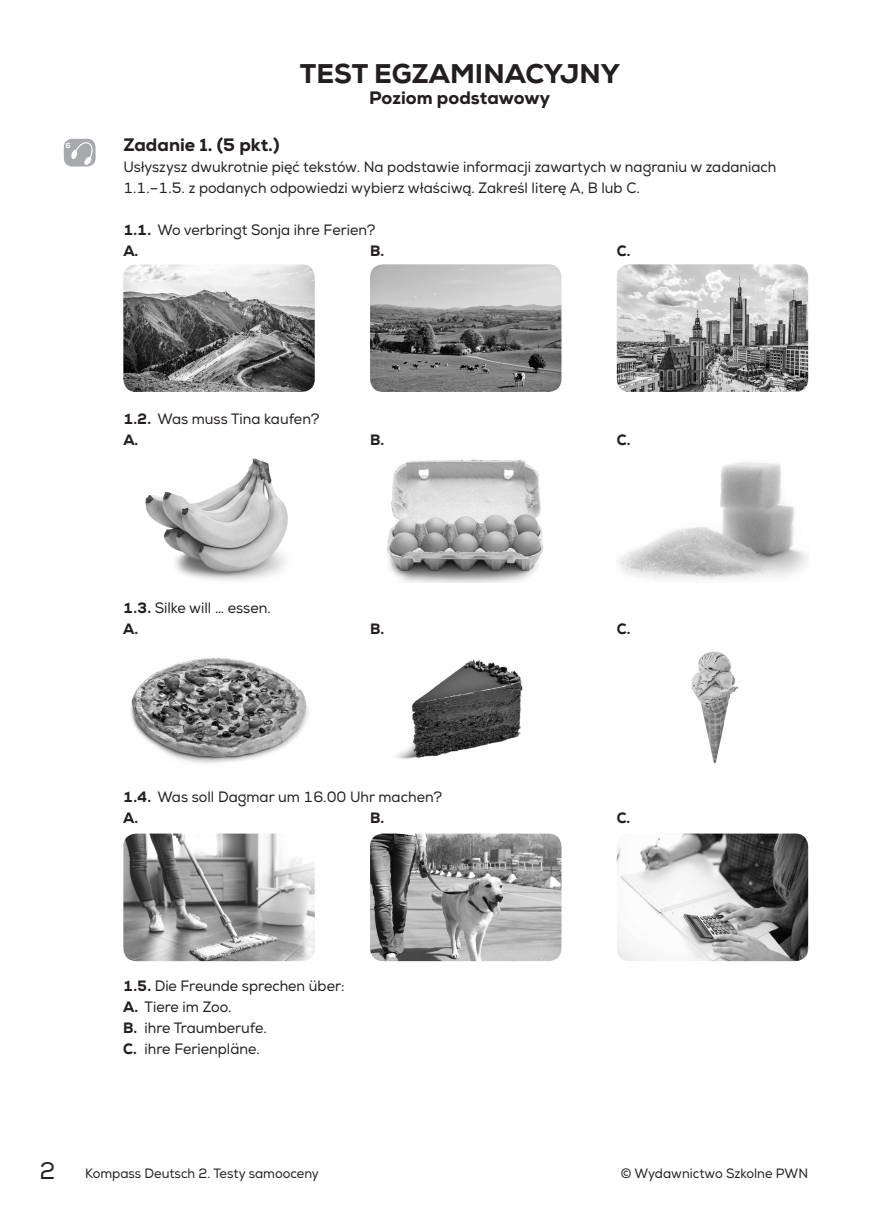
<style>
.page{position:relative;width:872px;height:1212px;background:#fff}
.page>*{position:absolute;margin:0;border:0;box-sizing:border-box;transform-origin:0 0}
.t1{font:800 27px "Nexa";color:#231f20}
.t2{font:800 18px "Nexa";color:#231f20}
.t3{font:15px/21px "Nexa";color:#231f20;scale:.95 1}
.t4{font:800 15px "Nexa";color:#231f20;scale:.95 1}
.t5{font:13.5px "Nexa";color:#231f20;scale:.95 1}
.t6{font:700 7.5px "Nexa";color:#fff}
.s1{font-weight:800}
.s2{font-size:24px}
</style>
<div class="page">
<div style="left:64px;top:139px;width:32px;height:27px;background:#a8a9ad;border-radius:9px"></div>
<svg style="left:71px;top:140px;width:24px;height:25px"></svg>
<img style="left:617px;top:833px;width:191px;height:128px">
<img style="left:123px;top:833px;width:192px;height:128px">
<img style="left:370px;top:833px;width:191px;height:128px">
<img style="left:123px;top:264px;width:192px;height:128px">
<img style="left:370px;top:264px;width:191px;height:128px">
<img style="left:617px;top:264px;width:191px;height:128px">
<img style="left:145px;top:458px;width:143px;height:123px">
<img style="left:387px;top:459px;width:157px;height:123px">
<img style="left:619px;top:462px;width:189px;height:118px">
<img style="left:131px;top:658px;width:178px;height:106px">
<img style="left:395px;top:659px;width:128px;height:100px">
<img style="left:691px;top:651px;width:48px;height:113px">
<p class="t6" style="left:66px;top:141px;width:6px">6</p>
<h1 class="t1" style="left:300px;top:56px;width:321px">TEST EGZAMINACYJNY</h1>
<p class="t2" style="left:369px;top:87px;width:182px">Poziom podstawowy</p>
<p class="t2" style="left:123px;top:133px;width:158px">Zadanie 1. (5 pkt.)</p>
<p class="t3" style="left:123px;top:156px;width:689px">Usłyszysz dwukrotnie pięć tekstów. Na podstawie informacji zawartych w nagraniu w zadaniach<br>1.1.–1.5. z podanych odpowiedzi wybierz właściwą. Zakreśl literę A, B lub C.</p>
<p class="t3" style="left:123px;top:219px;width:267px"><span class="s1">1.1.</span> Wo verbringt Sonja ihre Ferien?<br><span class="s1">A.</span></p>
<p class="t4" style="left:370px;top:241px;width:16px">B.</p>
<p class="t4" style="left:617px;top:241px;width:16px">C.</p>
<p class="t3" style="left:123px;top:408px;width:208px"><span class="s1">1.2.</span> Was muss Tina kaufen?<br><span class="s1">A.</span></p>
<p class="t4" style="left:370px;top:430px;width:16px">B.</p>
<p class="t4" style="left:617px;top:430px;width:16px">C.</p>
<p class="t3" style="left:123px;top:597px;width:157px"><span class="s1">1.3.</span> Silke will … essen.<br><span class="s1">A.</span></p>
<p class="t4" style="left:370px;top:619px;width:16px">B.</p>
<p class="t4" style="left:616px;top:619px;width:16px">C.</p>
<p class="t3" style="left:123px;top:786px;width:337px"><span class="s1">1.4.</span> Was soll Dagmar um 16.00 Uhr machen?<br><span class="s1">A.</span></p>
<p class="t4" style="left:370px;top:808px;width:16px">B.</p>
<p class="t4" style="left:616px;top:808px;width:16px">C.</p>
<p class="t3" style="left:123px;top:975px;width:234px"><span class="s1">1.5.</span> Die Freunde sprechen über:<br><span class="s1">A.</span> Tiere im Zoo.<br><span class="s1">B.</span> ihre Traumberufe.<br><span class="s1">C.</span> ihre Ferienpläne.</p>
<p class="t5" style="left:40px;top:1165px;width:295px"><span class="s2">2</span> Kompass Deutsch 2. Testy samooceny</p>
<p class="t5" style="left:621px;top:1165px;width:199px">© Wydawnictwo Szkolne PWN</p>
</div>
